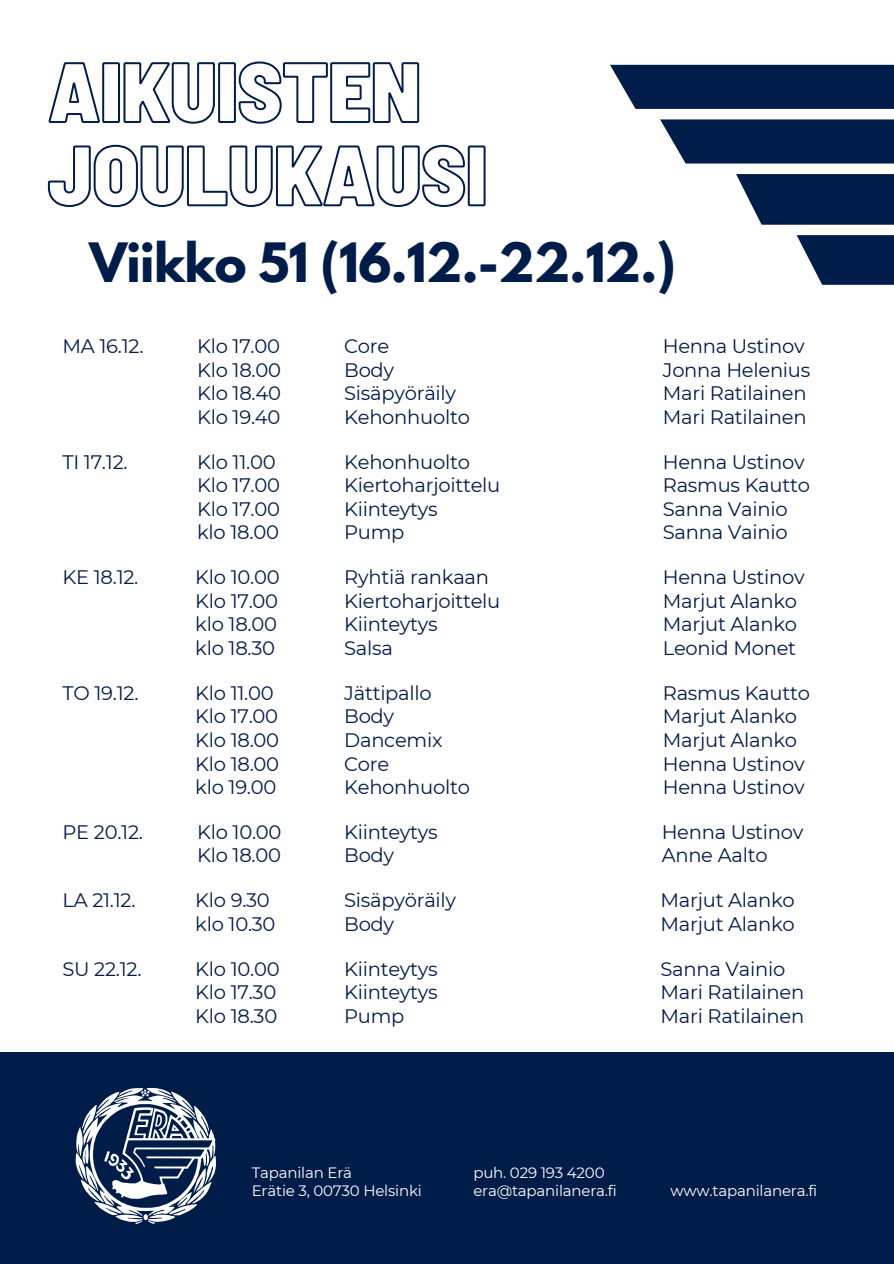
<style>
.page{position:relative;width:894px;height:1264px;background:#fff}
.page>*{position:absolute;margin:0;border:0;box-sizing:border-box;transform-origin:0 0}
.t1{font:700 48px "League Spartan";letter-spacing:-.015em;color:#001c48}
.t2{font:19.5px/23.7px "Montserrat";letter-spacing:-.015em;color:#001c48}
.t3{font:15px "Montserrat";letter-spacing:-.015em;color:#fff}
</style>
<div class="page">
<div style="left:610px;top:65px;width:283px;height:44px;background:#001c48"></div>
<svg style="left:660px;top:119px;width:233px;height:44px;background:#102a53"></svg>
<svg style="left:736px;top:174px;width:157px;height:51px;background:#162f58"></svg>
<svg style="left:796px;top:235px;width:97px;height:50px;background:#243c62"></svg>
<div style="left:0;top:1051px;width:893px;height:212px;background:#001c48"></div>
<svg style="left:76px;top:1087px;width:140px;height:136px"></svg>
<svg style="left:48px;top:61px;width:372px;height:63px"></svg>
<svg style="left:47px;top:144px;width:439px;height:64px"></svg>
<h2 class="t1" style="left:89px;top:238px;width:588px">Viikko 51 (16.12.-22.12.)</h2>
<h4 class="t2" style="left:62px;top:334px;width:82px">MA 16.12.</h4>
<h4 class="t2" style="left:62px;top:449px;width:67px">TI 17.12.</h4>
<h3 class="t2" style="left:62px;top:565px;width:77px">KE 18.12.</h3>
<h4 class="t2" style="left:62px;top:680px;width:77px">TO 19.12.</h4>
<h4 class="t2" style="left:62px;top:820px;width:82px">PE 20.12.</h4>
<h3 class="t2" style="left:62px;top:888px;width:75px">LA 21.12.</h3>
<h4 class="t2" style="left:62px;top:956px;width:81px">SU 22.12.</h4>
<h4 class="t2" style="left:197px;top:334px;width:85px;text-align:justify">Klo 17.00<br>Klo 18.00<br>Klo 18.40<br>Klo 19.40</h4>
<h4 class="t2" style="left:662px;top:334px;width:149px">Henna Ustinov<br>Jonna Helenius<br>Mari Ratilainen<br>Mari Ratilainen</h4>
<h3 class="t2" style="left:662px;top:449px;width:149px">Henna Ustinov<br>Rasmus Kautto<br>Sanna Vainio<br>Sanna Vainio</h3>
<h4 class="t2" style="left:662px;top:565px;width:143px">Henna Ustinov<br>Marjut Alanko<br>Marjut Alanko<br>Leonid Monet</h4>
<h4 class="t2" style="left:662px;top:680px;width:149px">Rasmus Kautto<br>Marjut Alanko<br>Marjut Alanko<br>Henna Ustinov<br>Henna Ustinov</h4>
<h4 class="t2" style="left:661px;top:820px;width:143px">Henna Ustinov<br>Anne Aalto</h4>
<h3 class="t2" style="left:344px;top:334px;width:127px">Core<br>Body<br>Sisäpyöräily<br>Kehonhuolto</h3>
<h4 class="t2" style="left:344px;top:449px;width:158px">Kehonhuolto<br>Kiertoharjoittelu<br>Kiinteytys<br>Pump</h4>
<h4 class="t2" style="left:344px;top:565px;width:158px">Ryhtiä rankaan<br>Kiertoharjoittelu<br>Kiinteytys<br>Salsa</h4>
<h4 class="t2" style="left:344px;top:680px;width:127px">Jättipallo<br>Body<br>Dancemix<br>Core<br>Kehonhuolto</h4>
<p class="t2" style="left:344px;top:820px;width:95px">Kiinteytys<br>Body</p>
<p class="t2" style="left:344px;top:888px;width:113px">Sisäpyöräily<br>Body</p>
<h4 class="t2" style="left:197px;top:449px;width:84px">Klo 11.00<br>Klo 17.00<br>Klo 17.00 klo 18.00</h4>
<h4 class="t2" style="left:195px;top:565px;width:86px">Klo 10.00<br>Klo 17.00 klo 18.00 klo 18.30</h4>
<h3 class="t2" style="left:195px;top:680px;width:85px">Klo 11.00<br>Klo 17.00<br>Klo 18.00<br>Klo 18.00 klo 19.00</h3>
<h4 class="t2" style="left:197px;top:820px;width:86px">Klo 10.00<br>Klo 18.00</h4>
<h4 class="t2" style="left:195px;top:888px;width:82px">Klo 9.30 klo 10.30</h4>
<h4 class="t2" style="left:660px;top:888px;width:136px">Marjut Alanko<br>Marjut Alanko</h4>
<p class="t2" style="left:195px;top:956px;width:86px">Klo 10.00<br>Klo 17.30<br>Klo 18.30</p>
<p class="t2" style="left:344px;top:956px;width:95px;text-align:justify">Kiinteytys Kiinteytys Pump</p>
<p class="t2" style="left:660px;top:956px;width:145px">Sanna Vainio<br>Mari Ratilainen<br>Mari Ratilainen</p>
<h4 class="t3" style="left:252px;top:1163px;width:102px">Tapanilan Erä</h4>
<h1 class="t3" style="left:252px;top:1181px;width:171px">Erätie 3, 00730 Helsinki</h1>
<h4 class="t3" style="left:473px;top:1163px;width:133px">puh. 029 193 4200</h4>
<h3 class="t3" style="left:473px;top:1181px;width:145px">era@tapanilanera.fi</h3>
<h4 class="t3" style="left:670px;top:1181px;width:148px">www.tapanilanera.fi</h4>
</div>
